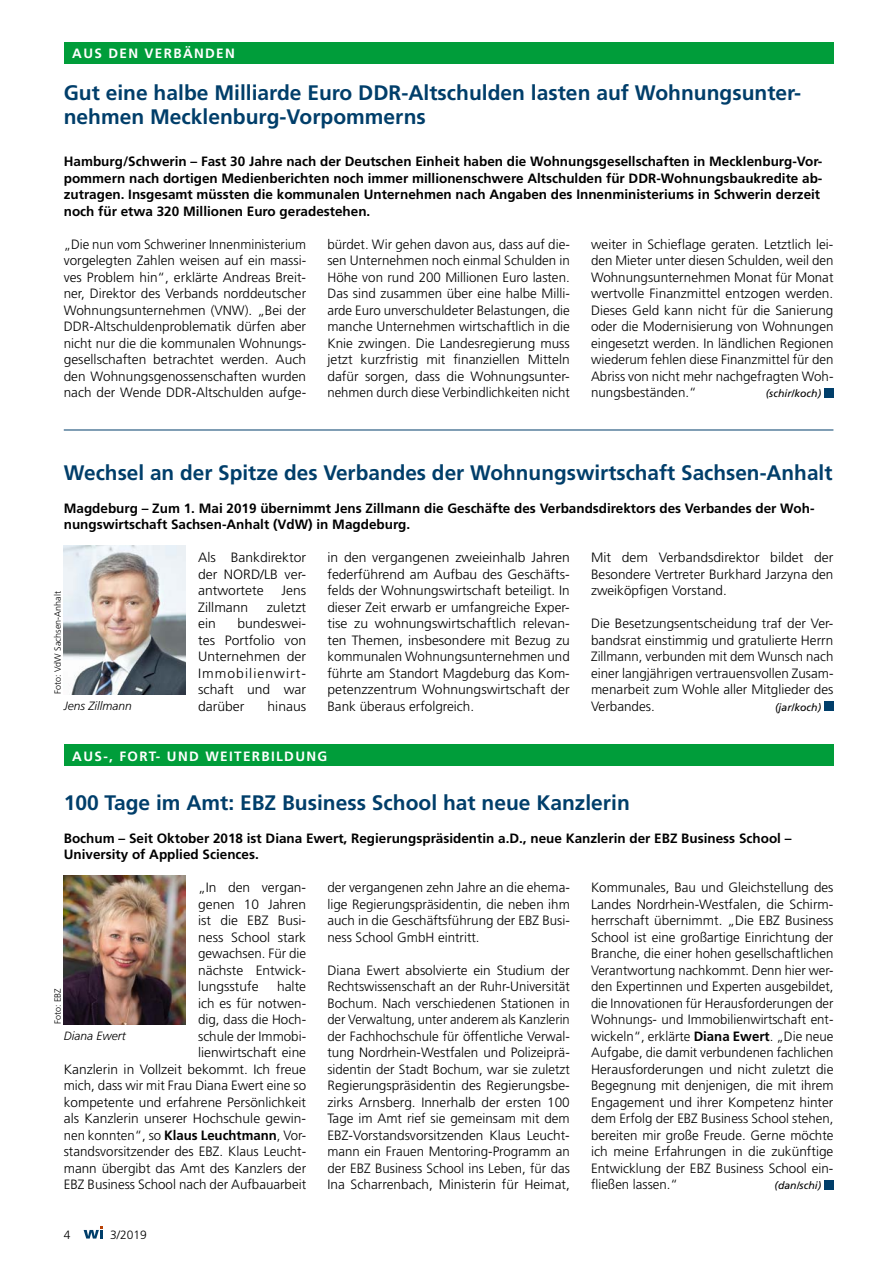
<style>
.page{position:relative;width:893px;height:1263px;background:#fff}
.page>*{position:absolute;margin:0;border:0;box-sizing:border-box;transform-origin:0 0}
.t1{font:700 21px/24px "Frutiger";color:#003e6a}
.t2{font:300 13.5px/16.5px "Frutiger";color:#000;text-align:justify}
.t3{font:700 13.5px/16.5px "Frutiger";color:#000}
.t4{font:700 13.5px "Frutiger";letter-spacing:.1em;color:#fff}
.t5{font:italic 300 12px "Frutiger";color:#000}
.t6{font:300 12px "Frutiger";color:#000}
.t7{font:italic 10.5px "Frutiger";color:#000}
.t8{font:300 9px "Frutiger";color:#000}
.s1{font-weight:700}
</style>
<div class="page">
<div style="left:824px;top:701px;width:9px;height:10px;background:#003e6a"></div>
<img style="left:64px;top:546px;width:121px;height:148px">
<div style="left:64px;top:745px;width:769px;height:21px;background:#009d3a"></div>
<div style="left:824px;top:1180px;width:9px;height:9px;background:#003e6a"></div>
<img style="left:64px;top:876px;width:121px;height:148px">
<div style="left:64px;top:43px;width:769px;height:21px;background:#009d3a"></div>
<div style="left:824px;top:388px;width:9px;height:9px;background:#003e6a"></div>
<hr style="left:64px;top:430px;width:769px;height:1px;background:#003e6a">
<svg style="left:84px;top:1226px;width:19px;height:12px"></svg>
<p class="t4" style="left:72px;top:46px;width:164px">AUS DEN VERBÄNDEN</p>
<h1 class="t1" style="left:64px;top:81px;width:739px">Gut eine halbe Milliarde Euro DDR-Altschulden lasten auf Wohnungsunter&shy;nehmen Mecklenburg-Vorpommerns</h1>
<p class="t3" style="left:64px;top:153px;width:760px">Hamburg/Schwerin – Fast 30 Jahre nach der Deutschen Einheit haben die Wohnungsgesellschaften in Mecklenburg-Vor&shy;pommern nach dortigen Medienberichten noch immer millionenschwere Altschulden für DDR-Wohnungsbaukredite ab&shy;zutragen. Insgesamt müssten die kommunalen Unternehmen nach Angaben des Innenministeriums in Schwerin derzeit noch für etwa 320 Millionen Euro geradestehen.</p>
<p class="t2" style="left:64px;top:236px;width:244px">„Die nun vom Schweriner Innenministerium vorgelegten Zahlen weisen auf ein massi&shy;ves Problem hin“, erklärte Andreas Breit&shy;ner, Direktor des Verbands norddeutscher Wohnungsunternehmen (VNW). „Bei der DDR-Altschuldenproblematik dürfen aber nicht nur die die kommunalen Wohnungs&shy;gesellschaften betrachtet werden. Auch den Wohnungsgenossenschaften wurden nach der Wende DDR-Altschulden aufge-</p>
<p class="t2" style="left:327px;top:236px;width:244px">bürdet. Wir gehen davon aus, dass auf die&shy;sen Unternehmen noch einmal Schulden in Höhe von rund 200 Millionen Euro lasten.<br>Das sind zusammen über eine halbe Milli&shy;arde Euro unverschuldeter Belastungen, die manche Unternehmen wirtschaftlich in die Knie zwingen. Die Landesregierung muss jetzt kurzfristig mit finanziellen Mitteln dafür sorgen, dass die Wohnungsunter&shy;nehmen durch diese Verbindlichkeiten nicht</p>
<p class="t2" style="left:591px;top:236px;width:244px">weiter in Schieflage geraten. Letztlich lei&shy;den Mieter unter diesen Schulden, weil den Wohnungsunternehmen Monat für Monat wertvolle Finanzmittel entzogen werden.<br>Dieses Geld kann nicht für die Sanierung oder die Modernisierung von Wohnungen eingesetzt werden. In ländlichen Regionen wiederum fehlen diese Finanzmittel für den Abriss von nicht mehr nachgefragten Woh&shy;nungsbeständen.“</p>
<p class="t7" style="left:766px;top:388px;width:57px">(schir/koch)</p>
<h1 class="t1" style="left:64px;top:460px;width:770px">Wechsel an der Spitze des Verbandes der Wohnungswirtschaft Sachsen-Anhalt</h1>
<p class="t3" style="left:64px;top:500px;width:752px">Magdeburg – Zum 1. Mai 2019 übernimmt Jens Zillmann die Geschäfte des Verbandsdirektors des Verbandes der Woh&shy;nungswirtschaft Sachsen-Anhalt (VdW) in Magdeburg.</p>
<p class="t2" style="left:198px;top:550px;width:110px">Als Bankdirektor der NORD/LB ver&shy;antwortete</p>
<p class="t2" style="left:327px;top:550px;width:244px">in den vergangenen zweieinhalb Jahren federführend am Aufbau des Geschäfts&shy;felds der Wohnungswirtschaft beteiligt. In dieser Zeit erwarb er umfangreiche Exper&shy;tise zu wohnungswirtschaftlich relevan&shy;ten Themen, insbesondere mit Bezug zu kommunalen Wohnungsunternehmen und führte am Standort Magdeburg das Kom&shy;petenzzentrum Wohnungswirtschaft der Bank überaus erfolgreich.</p>
<p class="t2" style="left:591px;top:550px;width:244px">Mit dem Verbandsdirektor bildet der Besondere Vertreter Burkhard Jarzyna den zweiköpfigen Vorstand.</p>
<p class="t2" style="left:281px;top:583px;width:26px">Jens</p>
<p class="t8" style="left:52px;top:694px;width:105px;rotate:-90deg">Foto: VdW Sachsen-Anhalt</p>
<p class="t2" style="left:198px;top:599px;width:52px">Zillmann</p>
<p class="t2" style="left:267px;top:599px;width:41px">zuletzt</p>
<p class="t2" style="left:198px;top:616px;width:19px">ein</p>
<p class="t2" style="left:591px;top:616px;width:244px">Die Besetzungsentscheidung traf der Ver&shy;bandsrat einstimmig und gratulierte Herrn Zillmann, verbunden mit dem Wunsch nach einer langjährigen vertrauensvollen Zusam&shy;menarbeit zum Wohle aller Mitglieder des</p>
<p class="t2" style="left:198px;top:616px;width:110px;text-indent:39px">bundeswei&shy;tes Portfolio von Unternehmen der Immobilienwirt&shy;schaft und war darüber</p>
<p class="t5" style="left:64px;top:699px;width:70px">Jens Zillmann</p>
<p class="t2" style="left:591px;top:698px;width:65px">Verbandes.</p>
<p class="t7" style="left:775px;top:701px;width:48px">(jar/koch)</p>
<p class="t2" style="left:267px;top:698px;width:40px">hinaus</p>
<p class="t4" style="left:72px;top:748px;width:256px">AUS-, FORT- UND WEITERBILDUNG</p>
<h1 class="t1" style="left:64px;top:790px;width:567px">100 Tage im Amt: EBZ Business School hat neue Kanzlerin</h1>
<p class="t3" style="left:64px;top:830px;width:729px">Bochum – Seit Oktober 2018 ist Diana Ewert, Regierungspräsidentin a.D., neue Kanzlerin der EBZ Business School –<br>University of Applied Sciences.</p>
<p class="t2" style="left:198px;top:880px;width:110px">„In den vergan&shy;genen 10 Jahren ist die EBZ Busi&shy;ness School stark gewachsen. Für die nächste Entwick&shy;lungsstufe</p>
<p class="t2" style="left:327px;top:880px;width:244px">der vergangenen zehn Jahre an die ehema&shy;lige Regierungspräsidentin, die neben ihm auch in die Geschäftsführung der EBZ Busi&shy;ness School GmbH eintritt.</p>
<p class="t2" style="left:327px;top:962px;width:244px">Diana Ewert absolvierte ein Studium der Rechtswissenschaft an der Ruhr-Universität Bochum. Nach verschiedenen Stationen in der Verwaltung, unter anderem als Kanzlerin der Fachhochschule für öffentliche Verwal&shy;tung Nordrhein-Westfalen und Polizeiprä&shy;sidentin der Stadt Bochum, war sie zuletzt Regierungspräsidentin des Regierungsbe&shy;zirks Arnsberg. Innerhalb der ersten 100<br>Tage im Amt rief sie gemeinsam mit dem EBZ-Vorstandsvorsitzenden Klaus Leucht&shy;mann ein Frauen Mentoring-Programm an der EBZ Business School ins Leben, für das Ina Scharrenbach, Ministerin für Heimat,</p>
<p class="t2" style="left:591px;top:880px;width:244px">Kommunales, Bau und Gleichstellung des Landes Nordrhein-Westfalen, die Schirm&shy;herrschaft übernimmt. „Die EBZ Business School ist eine großartige Einrichtung der Branche, die einer hohen gesellschaftlichen Verantwortung nachkommt. Denn hier wer&shy;den Expertinnen und Experten ausgebildet, die Innovationen für Herausforderungen der Wohnungs- und Immobilienwirtschaft ent&shy;wickeln“, erklärte <span class="s1">Diana Ewert</span>. „Die neue Aufgabe, die damit verbundenen fachlichen Herausforderungen und nicht zuletzt die Begegnung mit denjenigen, die mit ihrem Engagement und ihrer Kompetenz hinter dem Erfolg der EBZ Business School stehen, bereiten mir große Freude. Gerne möchte ich meine Erfahrungen in die zukünftige Entwicklung der EBZ Business School ein&shy;fließen lassen.“</p>
<p class="t2" style="left:64px;top:979px;width:244px;text-align:right">halte<br>ich es für notwen-<br>dig, dass die Hoch-<br>schule der Immobi-<br>lienwirtschaft eine<br>Kanzlerin in Vollzeit bekommt. Ich freue mich, dass wir mit Frau Diana Ewert eine so kompetente und erfahrene Persönlichkeit als Kanzlerin unserer Hochschule gewin&shy;nen konnten“, so <span class="s1">Klaus Leuchtmann</span>, Vor&shy;standsvorsitzender des EBZ. Klaus Leucht&shy;mann übergibt das Amt des Kanzlers der<br>EBZ Business School nach der Aufbauarbeit</p>
<p class="t8" style="left:52px;top:1024px;width:38px;rotate:-90deg">Foto: EBZ</p>
<p class="t5" style="left:64px;top:1029px;width:64px">Diana Ewert</p>
<p class="t7" style="left:774px;top:1180px;width:48px">(dan/schi)</p>
<p class="t6" style="left:64px;top:1227px;width:8px">4</p>
<p class="t6" style="left:110px;top:1227px;width:38px">3/2019</p>
</div>
